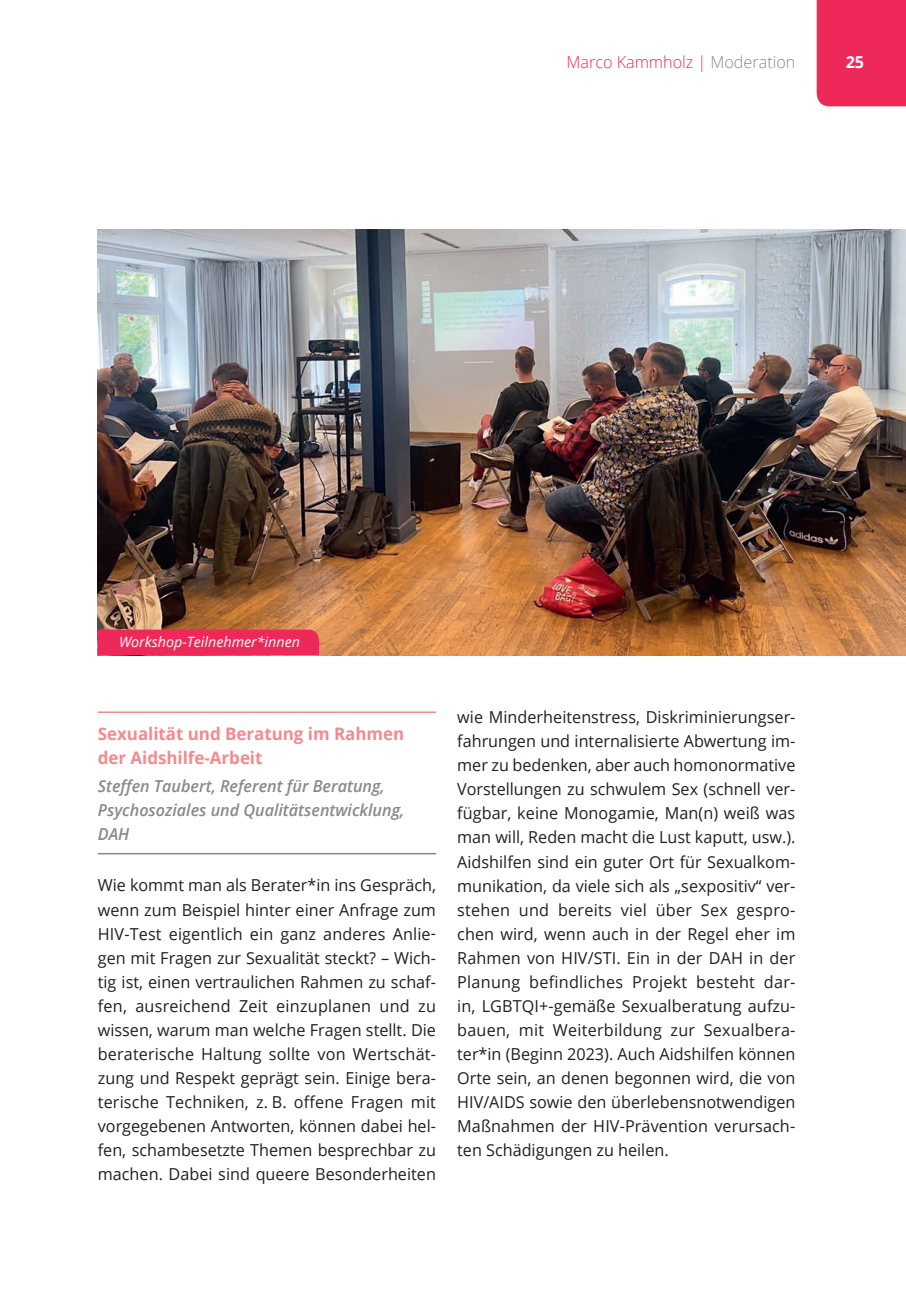
<style>
.page{position:relative;width:906px;height:1289px;background:#fff}
.page>*{position:absolute;margin:0;border:0;box-sizing:border-box;transform-origin:0 0}
.t1{font:700 17.25px/24px "Open Sans";color:#f38a8d}
.t2{font:16.5px/24px "Open Sans";color:#231f20;text-align:justify}
.t3{font:italic 600 16.5px/24px "Open Sans";color:#878891}
.t4{font:300 16.5px "Open Sans";color:#ee2859}
.t5{font:700 16.5px "Open Sans";color:#fff}
.t6{font:italic 14.25px "Open Sans";color:#fff}
.s1{color:#878891}
</style>
<div class="page">
<div style="left:816px;top:0;width:90px;height:106px;background:#ee2859"></div>
<img style="left:98px;top:230px;width:808px;height:425px">
<hr style="left:98px;top:711px;width:338px;height:2px;background:#f38a8d">
<div style="left:98px;top:629px;width:221px;height:26px;background:#ee2859"></div>
<hr style="left:98px;top:853px;width:338px;height:1px;background:#878891">
<p class="t4" style="left:566px;top:51px;width:230px">Marco Kammholz | <span class="s1">Moderation</span></p>
<p class="t5" style="left:845px;top:50px;width:20px">25</p>
<p class="t6" style="left:119px;top:632px;width:182px">Workshop-Teilnehmer*innen</p>
<p class="t1" style="left:98px;top:721px;width:308px">Sexualität und Beratung im Rahmen der Aidshilfe-Arbeit</p>
<p class="t3" style="left:98px;top:774px;width:308px">Steffen Taubert, Referent für Beratung,<br>Psychosoziales und Qualitätsentwicklung,<br>DAH</p>
<p class="t2" style="left:98px;top:873px;width:340px">Wie kommt man als Berater*in ins Gespräch, wenn zum Beispiel hinter einer Anfrage zum HIV-Test eigentlich ein ganz anderes Anlie&shy;gen mit Fragen zur Sexualität steckt? – Wich&shy;tig ist, einen vertraulichen Rahmen zu schaf&shy;fen, ausreichend Zeit einzuplanen und zu wissen, warum man welche Fragen stellt. Die beraterische Haltung sollte von Wertschät&shy;zung und Respekt geprägt sein. Einige bera&shy;terische Techniken, z. B. offene Fragen mit vorgegebenen Antworten, können dabei hel&shy;fen, schambesetzte Themen besprechbar zu machen. Dabei sind queere Besonderheiten</p>
<p class="t2" style="left:457px;top:705px;width:340px">wie Minderheitenstress, Diskriminierungser&shy;fahrungen und internalisierte Abwertung im&shy;mer zu bedenken, aber auch homonormative Vorstellungen zu schwulem Sex (schnell ver&shy;fügbar, keine Monogamie, Man(n) weiß was man will, Reden macht die Lust kaputt, usw.).<br>Aidshilfen sind ein guter Ort für Sexualkom&shy;munikation, da viele sich als „sexpositiv“ ver&shy;stehen und bereits viel über Sex gespro&shy;chen wird, wenn auch in der Regel eher im Rahmen von HIV/STI. Ein in der DAH in der Planung befindliches Projekt besteht dar&shy;in, LGBTQI+-gemäße Sexualberatung aufzu&shy;bauen, mit Weiterbildung zur Sexualbera&shy;ter*in (Beginn 2023). Auch Aidshilfen können Orte sein, an denen begonnen wird, die von HIV/AIDS sowie den überlebensnotwendigen Maßnahmen der HIV-Prävention verursach&shy;ten Schädigungen zu heilen.</p>
</div>
